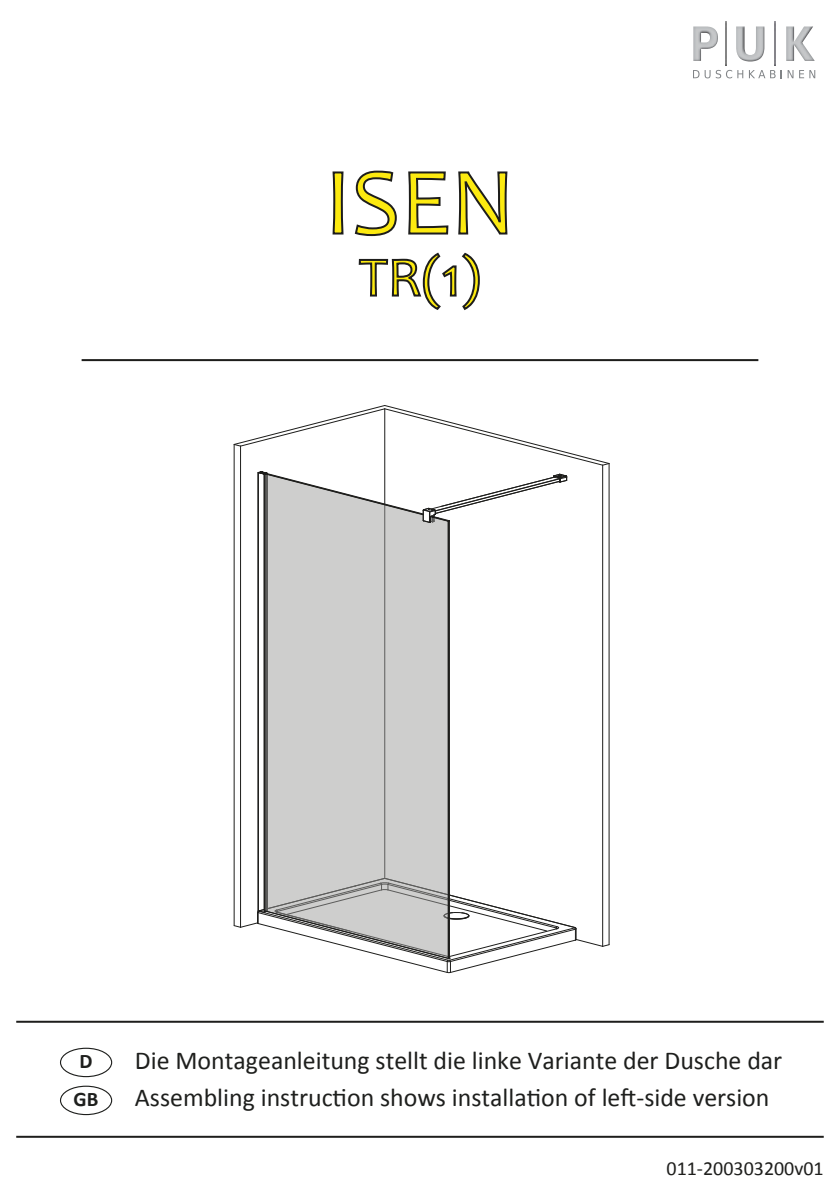
<style>
.page{position:relative;width:840px;height:1191px;background:#fff}
.page>*{position:absolute;margin:0;border:0;box-sizing:border-box;transform-origin:0 0}
.t1{font:96px "Candara";color:#fcea10}
.t2{font:56px "Candara";color:#fcea10}
.t3{font:25.8px "Calibri";color:#1e1f1d}
.t4{font:700 20.8px "Calibri";color:#1e1f1d}
.t5{font:20px "Calibri";color:#1f1f1d}
</style>
<div class="page">
<img style="left:693px;top:26px;width:24px;height:35px">
<img style="left:736px;top:26px;width:28px;height:35px">
<img style="left:786px;top:26px;width:28px;height:35px">
<img style="left:725px;top:22px;width:1px;height:44px">
<img style="left:774px;top:22px;width:1px;height:44px">
<svg style="left:693px;top:70px;width:38px;height:8px"></svg>
<svg style="left:737px;top:70px;width:5px;height:8px"></svg>
<svg style="left:749px;top:70px;width:32px;height:8px"></svg>
<svg style="left:787px;top:70px;width:27px;height:8px"></svg>
<div style="left:265px;top:523px;width:182px;height:355px;background:#cececd"></div>
<svg style="left:332px;top:171px;width:12px;height:64px"></svg>
<svg style="left:354px;top:170px;width:43px;height:67px"></svg>
<svg style="left:408px;top:171px;width:41px;height:64px"></svg>
<svg style="left:458px;top:171px;width:50px;height:64px"></svg>
<svg style="left:358px;top:252px;width:122px;height:58px"></svg>
<hr style="left:82px;top:359px;width:676px;height:2px;background:#1d1d1b">
<hr style="left:602px;top:465px;width:1px;height:481px;background:#1d1d1b">
<hr style="left:608px;top:463px;width:1px;height:481px;background:#1d1d1b">
<hr style="left:240px;top:446px;width:1px;height:481px;background:#1d1d1b">
<hr style="left:234px;top:444px;width:1px;height:481px;background:#1d1d1b">
<hr style="left:258px;top:472px;width:1px;height:438px;background:#1d1d1b">
<hr style="left:263px;top:474px;width:1px;height:438px;background:#1d1d1b">
<hr style="left:264px;top:474px;width:1px;height:438px;background:#1d1d1b">
<hr style="left:447px;top:521px;width:1px;height:437px;background:#1d1d1b">
<hr style="left:448px;top:521px;width:1px;height:437px;background:#1d1d1b">
<hr style="left:449px;top:521px;width:1px;height:437px;background:#1d1d1b">
<svg style="left:233px;top:878px;width:376px;height:95px"></svg>
<svg style="left:233px;top:405px;width:376px;height:118px"></svg>
<hr style="left:16px;top:1020px;width:807px;height:2px;background:#1e1e1c">
<hr style="left:16px;top:1135px;width:807px;height:2px;background:#1e1e1c">
<div style="left:60px;top:1085px;width:52px;height:30px;border:1px solid #1e1f1d;border-radius:50%"></div>
<div style="left:60px;top:1047px;width:52px;height:30px;border:1px solid #1e1f1d;border-radius:50%"></div>
<h1 class="t1" style="left:324px;top:142px;width:192px">ISEN</h1>
<h2 class="t2" style="left:359px;top:242px;width:123px">TR(1)</h2>
<p class="t4" style="left:79px;top:1047px;width:15px">D</p>
<p class="t4" style="left:74px;top:1085px;width:26px">GB</p>
<p class="t3" style="left:135px;top:1044px;width:648px">Die Montageanleitung stellt die linke Variante der Dusche dar</p>
<p class="t3" style="left:135px;top:1080px;width:635px">Assembling instruction shows installation of left-side version</p>
<p class="t5" style="left:666px;top:1155px;width:159px">011-200303200v01</p>
</div>
